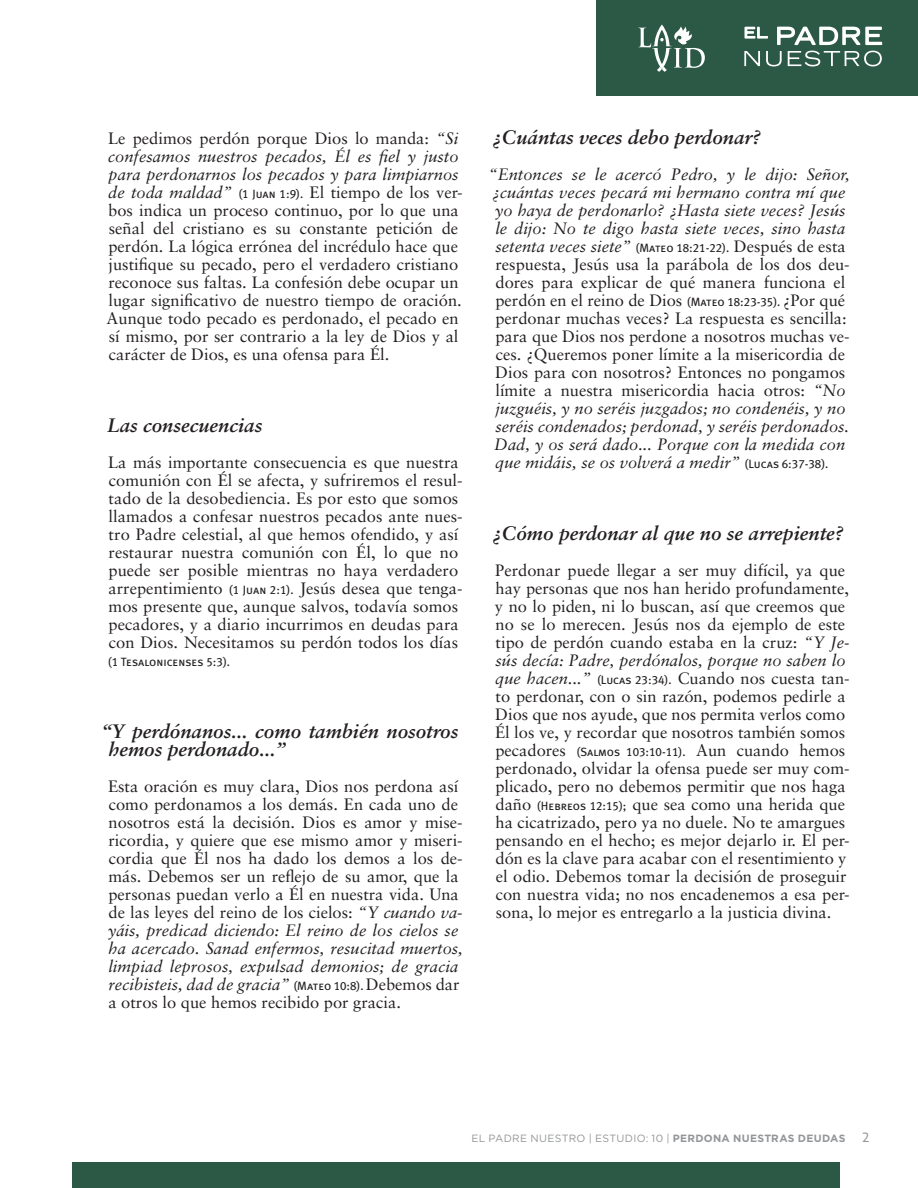
<style>
.page{position:relative;width:918px;height:1188px;background:#fff}
.page>*{position:absolute;margin:0;border:0;box-sizing:border-box;transform-origin:0 0}
._3__Estudio_Intro_Te{font:italic 700 19.5px/18px "Sabon";color:#231f20}
._3__Estudio_Intro_Te-2{font:16.5px/18px "Sabon";color:#231f20}
._3__Estudio_Intro_Te-3{font:italic 16.5px/18px "Sabon";color:#231f20}
.Folios{font:13.5px "Relay";color:#939598}
._3__Estudio_Intro_Te-4{font:12px "Meta Plus Book Caps";letter-spacing:.005em;color:#231f20}
._0d__Lección{font:10.5px "Gotham";letter-spacing:.03em;color:#939598}
.s1{font-style:italic}
.s2{font-family:"Meta Plus Book Caps";font-size:12px}
.s3{font-family:"Meta Plus Book Caps";font-style:normal;font-size:12px}
.s4{font-style:normal}
.s5{font-weight:700}
</style>
<div class="page">
<div style="left:597px;top:0;width:321px;height:96px;background:#2b5945"></div>
<svg style="left:638px;top:25px;width:67px;height:47px"></svg>
<svg style="left:744px;top:26px;width:139px;height:40px"></svg>
<div style="left:72px;top:1162px;width:768px;height:26px;background:#2b5945"></div>
<p class="_3__Estudio_Intro_Te-2" style="left:107px;top:129px;width:358px">Le pedimos perdón porque Dios lo manda: <span class="s1">“Si confesamos nuestros pecados, Él es fiel y justo para perdonarnos los pecados y para limpiarnos de toda maldad”</span> <span class="s2">(1 Juan 1:9).</span> El tiempo de los ver&shy;bos indica un proceso continuo, por lo que una señal del cristiano es su constante petición de perdón. La lógica errónea del incrédulo hace que justifique su pecado, pero el verdadero cristiano reconoce sus faltas. La confesión debe ocupar un lugar significativo de nuestro tiempo de oración.<br>Aunque todo pecado es perdonado, el pecado en sí mismo, por ser contrario a la ley de Dios y al carácter de Dios, es una ofensa para Él.</p>
<p class="_3__Estudio_Intro_Te" style="left:107px;top:416px;width:156px">Las consecuencias</p>
<p class="_3__Estudio_Intro_Te-2" style="left:108px;top:453px;width:356px">La más importante consecuencia es que nuestra comunión con Él se afecta, y sufriremos el resul&shy;tado de la desobediencia. Es por esto que somos llamados a confesar nuestros pecados ante nues&shy;tro Padre celestial, al que hemos ofendido, y así restaurar nuestra comunión con Él, lo que no puede ser posible mientras no haya verdadero arrepentimiento <span class="s2">(1 Juan 2:1).</span> Jesús desea que tenga&shy;mos presente que, aunque salvos, todavía somos pecadores, y a diario incurrimos en deudas para con Dios. Necesitamos su perdón todos los días</p>
<p class="_3__Estudio_Intro_Te-4" style="left:108px;top:655px;width:124px">(1 Tesalonicenses 5:3).</p>
<p class="_3__Estudio_Intro_Te" style="left:109px;top:722px;width:351px;text-indent:-7px">“Y perdónanos... como también nosotros hemos perdonado...”</p>
<p class="_3__Estudio_Intro_Te-2" style="left:108px;top:777px;width:356px">Esta oración es muy clara, Dios nos perdona así como perdonamos a los demás. En cada uno de nosotros está la decisión. Dios es amor y mise&shy;ricordia, y quiere que ese mismo amor y miseri&shy;cordia que Él nos ha dado los demos a los de&shy;más. Debemos ser un reflejo de su amor, que la personas puedan verlo a Él en nuestra vida. Una de las leyes del reino de los cielos: <span class="s1">“Y cuando va&shy;yáis, predicad diciendo: El reino de los cielos se ha acercado. Sanad enfermos, resucitad muertos, limpiad leprosos, expulsad demonios; de gracia recibisteis, dad de gracia”</span> <span class="s2">(Mateo 10:8).</span> Debemos dar a otros lo que hemos recibido por gracia.</p>
<p class="_3__Estudio_Intro_Te" style="left:493px;top:128px;width:269px">¿Cuántas veces debo perdonar?</p>
<p class="_3__Estudio_Intro_Te-3" style="left:489px;top:165px;width:363px">“Entonces se le acercó Pedro, y le dijo: Señor, ¿cuántas veces pecará mi hermano contra mí que yo haya de perdonarlo? ¿Hasta siete veces? Jesús le dijo: No te digo hasta siete veces, sino hasta setenta veces siete” <span class="s3">(Mateo 18:21-22).</span> <span class="s4">Después de esta respuesta, Jesús usa la parábola de los dos deu&shy;dores para explicar de qué manera funciona el perdón en el reino de Dios</span> <span class="s3">(Mateo 18:23-35).</span> <span class="s4">¿Por qué perdonar muchas veces? La respuesta es sencilla: para que Dios nos perdone a nosotros muchas ve&shy;ces. ¿Queremos poner límite a la misericordia de Dios para con nosotros? Entonces no pongamos límite a nuestra misericordia hacia otros:</span> “No juzguéis, y no seréis juzgados; no condenéis, y no seréis condenados; perdonad, y seréis perdonados.<br>Dad, y os será dado... Porque con la medida con que midáis, se os volverá a medir” <span class="s3">(Lucas 6:37-38).</span></p>
<p class="_3__Estudio_Intro_Te" style="left:493px;top:524px;width:352px">¿Cómo perdonar al que no se arrepiente?</p>
<p class="_3__Estudio_Intro_Te-2" style="left:495px;top:561px;width:356px">Perdonar puede llegar a ser muy difícil, ya que hay personas que nos han herido profundamente, y no lo piden, ni lo buscan, así que creemos que no se lo merecen. Jesús nos da ejemplo de este tipo de perdón cuando estaba en la cruz: <span class="s1">“Y Je&shy;sús decía: Padre, perdónalos, porque no saben lo que hacen...”</span> <span class="s2">(Lucas 23:34).</span> Cuando nos cuesta tan&shy;to perdonar, con o sin razón, podemos pedirle a Dios que nos ayude, que nos permita verlos como Él los ve, y recordar que nosotros también somos pecadores <span class="s2">(Salmos 103:10-11).</span> Aun cuando hemos perdonado, olvidar la ofensa puede ser muy com&shy;plicado, pero no debemos permitir que nos haga daño <span class="s2">(Hebreos 12:15);</span> que sea como una herida que ha cicatrizado, pero ya no duele. No te amargues pensando en el hecho; es mejor dejarlo ir. El per&shy;dón es la clave para acabar con el resentimiento y el odio. Debemos tomar la decisión de proseguir con nuestra vida; no nos encadenemos a esa per&shy;sona, lo mejor es entregarlo a la justicia divina.</p>
<p class="_0d__Lección" style="left:472px;top:1131px;width:375px">EL PADRE NUESTRO | ESTUDIO: 10 | <span class="s5">PERDONA NUESTRAS DEUDAS</span></p>
<p class="Folios" style="left:862px;top:1129px;width:8px">2</p>
</div>
